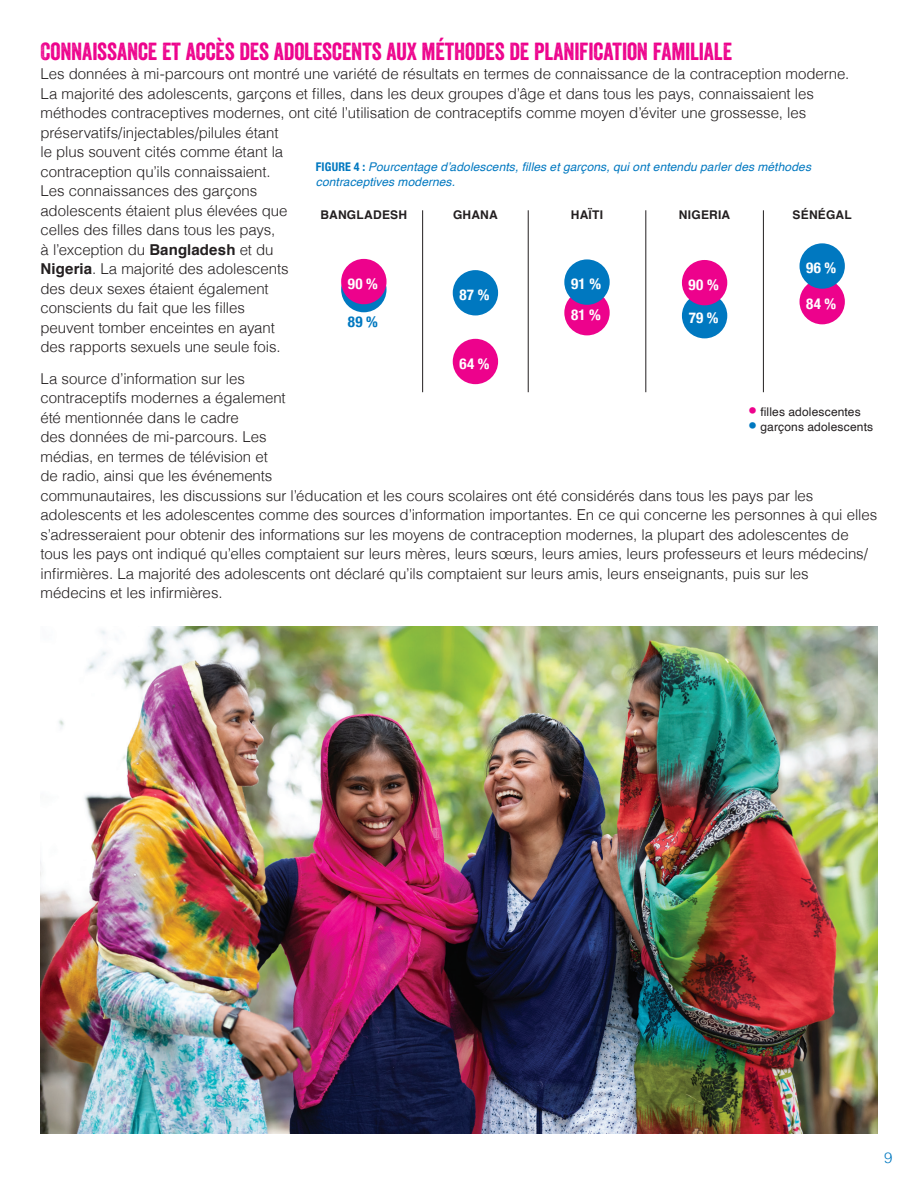
<style>
.page{position:relative;width:918px;height:1188px;background:#fff}
.page>*{position:absolute;margin:0;border:0;box-sizing:border-box;transform-origin:0 0}
.t1{font:24px "Veneer";letter-spacing:-.005em;color:#ed028c}
.t2{font:300 15px/19.5px "Helvetica";letter-spacing:-.005em;color:#231f20}
.t3{font:700 condensed 15px "Helvetica Neue";letter-spacing:.025em;color:#fff}
.t4{font:700 condensed 15px "Helvetica Neue";color:#0078c0}
.t5{font:300 15px "Helvetica";color:#0078c0}
.t6{font:italic 12px/15px "Helvetica";letter-spacing:.01em;color:#0078c0}
.t7{font:12px "Helvetica";letter-spacing:.01em;color:#231f20}
.t8{font:700 12px "Helvetica";letter-spacing:.015em;color:#231f20}
.s1{font-weight:700}
.s2{font-family:"Helvetica Neue";font-weight:700;font-style:normal;font-stretch:condensed}
.s3{font-weight:300;font-size:18px;color:#ed028c}
.s4{font-weight:300;font-size:18px;color:#0078c0}
</style>
<div class="page">
<div style="left:453px;top:339px;width:45px;height:45px;background:#ed028c;border-radius:50%"></div>
<div style="left:564px;top:290px;width:46px;height:45px;background:#ed028c;border-radius:50%"></div>
<div style="left:800px;top:279px;width:45px;height:45px;background:#ed028c;border-radius:50%"></div>
<svg style="left:341px;top:267px;width:46px;height:45px"></svg>
<div style="left:453px;top:270px;width:45px;height:45px;background:#0078c0;border-radius:50%"></div>
<div style="left:564px;top:259px;width:46px;height:46px;background:#0078c0;border-radius:50%"></div>
<div style="left:800px;top:243px;width:45px;height:46px;background:#0078c0;border-radius:50%"></div>
<div style="left:682px;top:293px;width:45px;height:45px;background:#0078c0;border-radius:50%"></div>
<hr style="left:422px;top:210px;width:1px;height:182px;background:#231f20">
<hr style="left:528px;top:210px;width:1px;height:182px;background:#231f20">
<hr style="left:646px;top:210px;width:1px;height:182px;background:#231f20">
<hr style="left:763px;top:210px;width:1px;height:182px;background:#231f20">
<div style="left:682px;top:260px;width:45px;height:45px;background:#ed028c;border-radius:50%"></div>
<div style="left:341px;top:259px;width:46px;height:45px;background:#ed028c;border-radius:50%"></div>
<img style="left:40px;top:626px;width:838px;height:508px">
<h1 class="t1" style="left:40px;top:37px;width:693px">CONNAISSANCE ET ACCÈS DES ADOLESCENTS AUX MÉTHODES DE PLANIFICATION FAMILIALE</h1>
<p class="t2" style="left:40px;top:63px;width:810px">Les données à mi-parcours ont montré une variété de résultats en termes de connaissance de la contraception moderne.<br>La majorité des adolescents, garçons et filles, dans les deux groupes d’âge et dans tous les pays, connaissaient les méthodes contraceptives modernes, ont cité l’utilisation de contraceptifs comme moyen d’éviter une grossesse, les préservatifs/injectables/pilules étant<br>le plus souvent cités comme étant la<br>contraception qu’ils connaissaient.<br>Les connaissances des garçons<br>adolescents étaient plus élevées que<br>celles des filles dans tous les pays,<br>à l’exception du <span class="s1">Bangladesh</span> et du<br><span class="s1">Nigeria</span>. La majorité des adolescents<br>des deux sexes étaient également<br>conscients du fait que les filles<br>peuvent tomber enceintes en ayant<br>des rapports sexuels une seule fois.</p>
<p class="t2" style="left:40px;top:368px;width:838px">La source d’information sur les<br>contraceptifs modernes a également<br>été mentionnée dans le cadre<br>des données de mi-parcours. Les<br>médias, en termes de télévision et<br>de radio, ainsi que les événements<br>communautaires, les discussions sur l’éducation et les cours scolaires ont été considérés dans tous les pays par les adolescents et les adolescentes comme des sources d’information importantes. En ce qui concerne les personnes à qui elles s’adresseraient pour obtenir des informations sur les moyens de contraception modernes, la plupart des adolescentes de tous les pays ont indiqué qu’elles comptaient sur leurs mères, leurs sœurs, leurs amies, leurs professeurs et leurs médecins/ infirmières. La majorité des adolescents ont déclaré qu’ils comptaient sur leurs amis, leurs enseignants, puis sur les médecins et les infirmières.</p>
<p class="t6" style="left:316px;top:160px;width:497px"><span class="s2">FIGURE 4 :</span> Pourcentage d’adolescents, filles et garçons, qui ont entendu parler des méthodes contraceptives modernes.</p>
<p class="t8" style="left:321px;top:206px;width:88px">BANGLADESH</p>
<p class="t8" style="left:453px;top:206px;width:46px">GHANA</p>
<p class="t8" style="left:571px;top:206px;width:34px">HAÏTI</p>
<p class="t8" style="left:679px;top:206px;width:53px">NIGERIA</p>
<p class="t8" style="left:793px;top:206px;width:61px">SÉNÉGAL</p>
<p class="t3" style="left:806px;top:255px;width:32px">96 %</p>
<p class="t3" style="left:348px;top:271px;width:32px">90 %</p>
<p class="t3" style="left:689px;top:272px;width:32px">90 %</p>
<p class="t3" style="left:571px;top:272px;width:31px">91 %</p>
<p class="t3" style="left:460px;top:282px;width:31px">87 %</p>
<p class="t3" style="left:806px;top:291px;width:32px">84 %</p>
<p class="t3" style="left:571px;top:302px;width:31px">81 %</p>
<p class="t3" style="left:689px;top:305px;width:31px">79 %</p>
<p class="t4" style="left:348px;top:309px;width:31px">89 %</p>
<p class="t3" style="left:459px;top:351px;width:32px">64 %</p>
<p class="t7" style="left:748px;top:402px;width:114px"><span class="s3">•</span> filles adolescentes</p>
<p class="t7" style="left:748px;top:417px;width:127px"><span class="s4">•</span> garçons adolescents</p>
<p class="t5" style="left:884px;top:1145px;width:10px">9</p>
</div>
